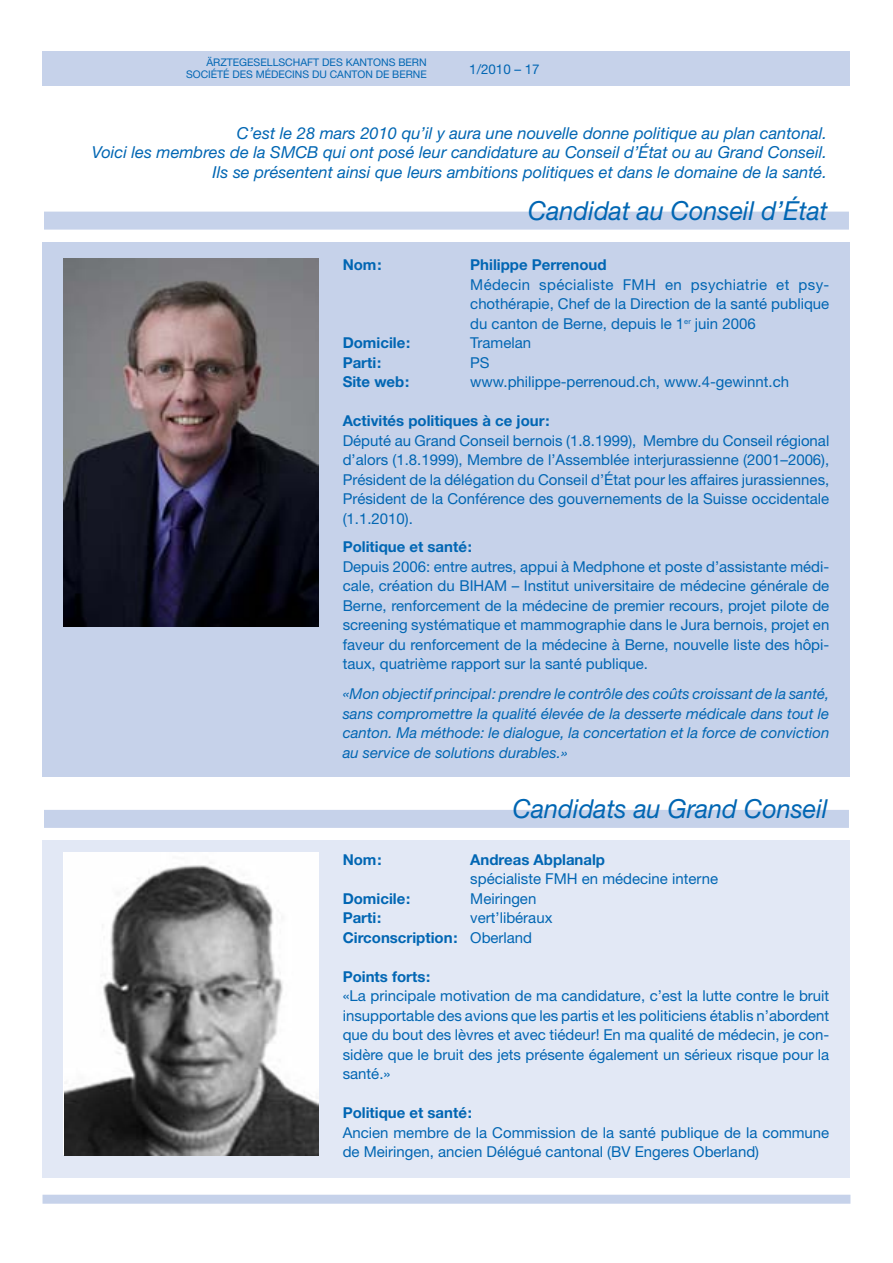
<style>
.page{position:relative;width:893px;height:1263px;background:#fff}
.page>*{position:absolute;margin:0;border:0;box-sizing:border-box;transform-origin:0 0}
.t1{font:italic 26.25px "Helvetica Neue";color:#0166b3;scale:.96 1}
.t2{font:italic 16.5px/19.5px "Helvetica Neue";color:#0166b3;text-align:right}
.t3{font:15px/19.5px "Helvetica Neue";color:#0166b3;text-align:justify}
.t4{font:italic 15px/19.5px "Helvetica Neue";color:#0166b3;text-align:justify}
.t5{font:700 15px "Helvetica Neue";color:#0166b3}
.t6{font:13.5px "Helvetica Neue";color:#0166b3}
.t7{font:10.5px/12px "Helvetica Neue";color:#0166b3;text-align:right}
.s1{font-weight:700}
</style>
<div class="page">
<div style="left:43px;top:1195px;width:807px;height:9px;background:#c6d2ea"></div>
<div style="left:43px;top:51px;width:807px;height:34px;background:#c6d2ea"></div>
<div style="left:44px;top:810px;width:805px;height:18px;background:#c6d2ea"></div>
<div style="left:44px;top:212px;width:805px;height:18px;background:#c6d2ea"></div>
<div style="left:43px;top:242px;width:807px;height:535px;background:#c6d2ea"></div>
<img style="left:64px;top:258px;width:255px;height:369px">
<div style="left:43px;top:840px;width:807px;height:338px;background:#e2e8f5"></div>
<img style="left:65px;top:853px;width:254px;height:302px">
<p class="t7" style="left:186px;top:57px;width:242px">ÄRZTEGESELLSCHAFT DES KANTONS BERN<br>SOCIÉTÉ DES MÉDECINS DU CANTON DE BERNE</p>
<p class="t6" style="left:469px;top:64px;width:72px">1/2010 – 17</p>
<p class="t2" style="left:92px;top:125px;width:737px">C’est le 28 mars 2010 qu’il y aura une nouvelle donne politique au plan cantonal.<br>Voici les membres de la SMCB qui ont posé leur candidature au Conseil d’État ou au Grand Conseil.<br>Ils se présentent ainsi que leurs ambitions politiques et dans le domaine de la santé.</p>
<h1 class="t1" style="left:528px;top:201px;width:313px">Candidat au Conseil d’État</h1>
<p class="t5" style="left:343px;top:260px;width:40px">Nom:</p>
<p class="t5" style="left:470px;top:260px;width:138px">Philippe Perrenoud</p>
<p class="t3" style="left:470px;top:276px;width:361px">Médecin spécialiste FMH en psychiatrie et psy&shy;chothérapie, Chef de la Direction de la santé publique du canton de Berne, depuis le 1<sup>er</sup> juin 2006</p>
<p class="t5" style="left:343px;top:338px;width:69px">Domicile:</p>
<p class="t3" style="left:470px;top:335px;width:62px">Tramelan</p>
<p class="t5" style="left:343px;top:357px;width:40px">Parti:</p>
<p class="t3" style="left:470px;top:354px;width:21px">PS</p>
<p class="t5" style="left:343px;top:377px;width:68px">Site web:</p>
<p class="t3" style="left:470px;top:374px;width:320px">www.philippe-perrenoud.ch, www.4-gewinnt.ch</p>
<p class="t5" style="left:343px;top:416px;width:208px">Activités politiques à ce jour:</p>
<p class="t3" style="left:343px;top:432px;width:488px">Député au Grand Conseil bernois (1.8.1999), Membre du Conseil régional d’alors (1.8.1999), Membre de l’Assemblée interjurassienne (2001–2006), Président de la délégation du Conseil d’État pour les affaires jurassiennes, Président de la Conférence des gouvernements de la Suisse occidentale (1.1.2010).</p>
<p class="t5" style="left:343px;top:542px;width:131px">Politique et santé:</p>
<p class="t3" style="left:343px;top:558px;width:488px">Depuis 2006: entre autres, appui à Medphone et poste d’assistante médi&shy;cale, création du BIHAM – Institut universitaire de médecine générale de Berne, renforcement de la médecine de premier recours, projet pilote de screening systématique et mammographie dans le Jura bernois, projet en faveur du renforcement de la médecine à Berne, nouvelle liste des hôpi&shy;taux, quatrième rapport sur la santé publique.</p>
<p class="t4" style="left:343px;top:686px;width:488px">«Mon objectif principal: prendre le contrôle des coûts croissant de la santé, sans compromettre la qualité élevée de la desserte médicale dans tout le canton. Ma méthode: le dialogue, la concertation et la force de conviction au service de solutions durables.»</p>
<h1 class="t1" style="left:513px;top:800px;width:329px">Candidats au Grand Conseil</h1>
<p class="t5" style="left:343px;top:854px;width:40px">Nom:</p>
<p class="t5" style="left:470px;top:854px;width:136px">Andreas Abplanalp</p>
<p class="t3" style="left:470px;top:871px;width:249px">spécialiste FMH en médecine interne</p>
<p class="t5" style="left:343px;top:893px;width:69px">Domicile:</p>
<p class="t3" style="left:470px;top:890px;width:68px">Meiringen</p>
<p class="t5" style="left:343px;top:913px;width:40px">Parti:</p>
<p class="t3" style="left:343px;top:910px;width:211px;text-indent:128px">vert’libéraux<br><span class="s1">Circonscription:</span> Oberland</p>
<p class="t5" style="left:343px;top:971px;width:89px">Points forts:</p>
<p class="t3" style="left:343px;top:988px;width:488px">«La principale motivation de ma candidature, c’est la lutte contre le bruit insupportable des avions que les partis et les politiciens établis n’abordent que du bout des lèvres et avec tiédeur! En ma qualité de médecin, je con&shy;sidère que le bruit des jets présente également un sérieux risque pour la santé.»</p>
<p class="t5" style="left:343px;top:1108px;width:131px">Politique et santé:</p>
<p class="t3" style="left:343px;top:1124px;width:488px">Ancien membre de la Commission de la santé publique de la commune de Meiringen, ancien Délégué cantonal (BV Engeres Oberland)</p>
</div>
